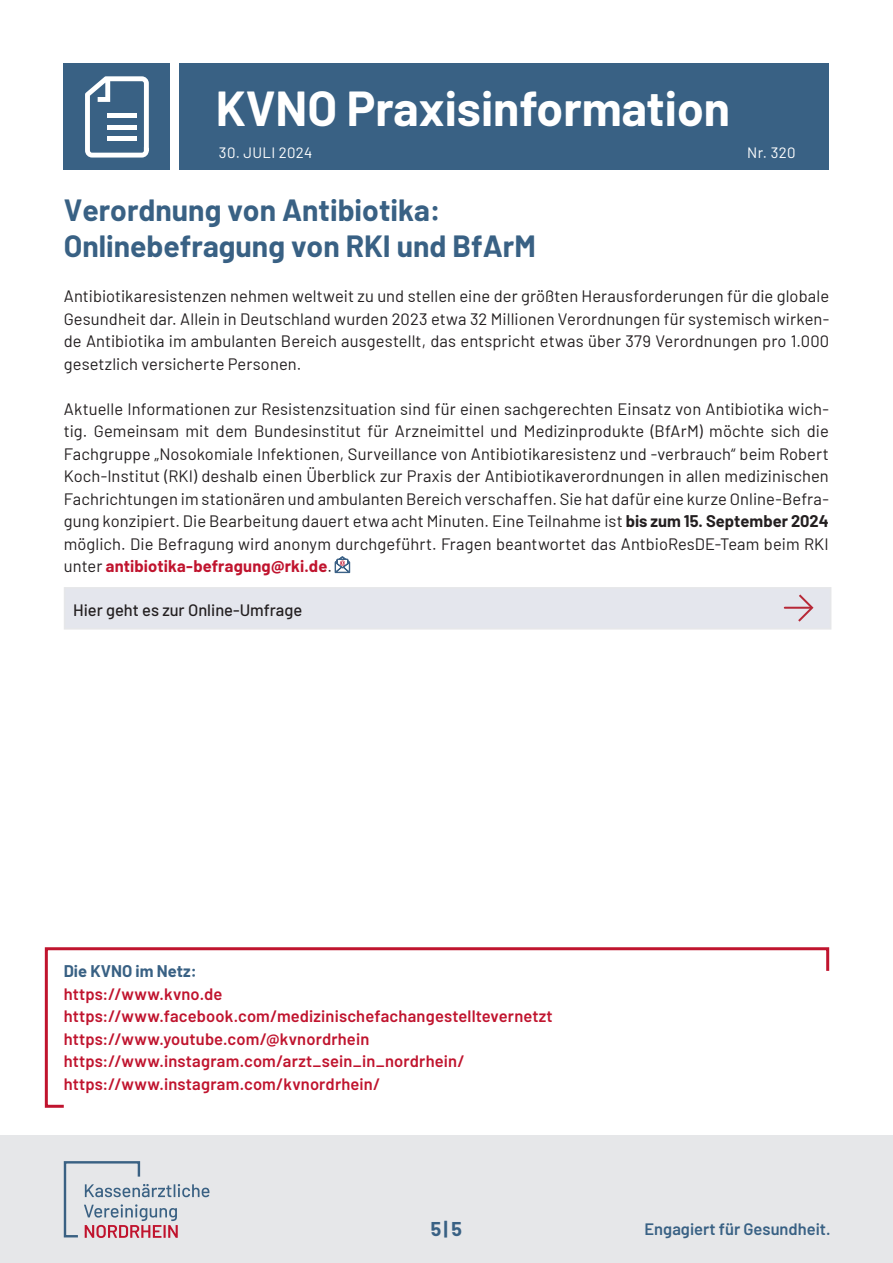
<style>
.page{position:relative;width:893px;height:1263px;background:#fff}
.page>*{position:absolute;margin:0;border:0;box-sizing:border-box;transform-origin:0 0}
.t1{font:700 48px "Barlow";color:#fff}
._3_0_-_Numerische_Aufzählung{font:700 30px "Barlow";color:#396184}
.t2{font:700 19.5px "Barlow";color:#396184}
._3_0_-_Numerische_Aufzählung-2{font:16.5px/22.5px "Barlow";letter-spacing:.005em;color:#231f20;text-align:justify}
._1_0_-_Fließtext___11_15{font:600 16.5px "Barlow";letter-spacing:.01em;color:#c0142e}
.t3{font:500 16.5px "Barlow";color:#231f20}
.t4{font:600 16.5px "Barlow";color:#396184}
._1_0_-_Fließtext___11_15-2{font:700 16.5px "Barlow";color:#396184}
.t5{font:15px "Barlow";letter-spacing:.02em;color:#fff}
.s1{font-weight:700}
.s2{font-weight:700;color:#c0142e}
</style>
<div class="page">
<div style="left:180px;top:64px;width:649px;height:106px;background:#396184"></div>
<div style="left:64px;top:64px;width:106px;height:106px;background:#396184"></div>
<svg style="left:85px;top:76px;width:64px;height:82px"></svg>
<div style="left:107px;top:113px;width:30px;height:5px;background:#fff"></div>
<div style="left:107px;top:125px;width:30px;height:5px;background:#fff"></div>
<div style="left:107px;top:136px;width:30px;height:5px;background:#fff"></div>
<div style="left:0;top:1135px;width:893px;height:128px;background:#e6e7e9"></div>
<svg style="left:64px;top:1161px;width:145px;height:77px"></svg>
<div style="left:64px;top:587px;width:767px;height:43px;background:#e4e6ed;border:2px solid #e6e7e9"></div>
<svg style="left:796px;top:594px;width:18px;height:28px"></svg>
<hr style="left:785px;top:607px;width:26px;height:2px;background:#b72837">
<svg style="left:44px;top:947px;width:786px;height:161px"></svg>
<svg style="left:335px;top:556px;width:15px;height:17px"></svg>
<h1 class="t1" style="left:216px;top:73px;width:516px">KVNO Praxisinformation</h1>
<p class="t5" style="left:219px;top:142px;width:95px">30. JULI 2024</p>
<p class="t5" style="left:747px;top:142px;width:50px">Nr. 320</p>
<p class="_3_0_-_Numerische_Aufzählung" style="left:64px;top:188px;width:379px">Verordnung von Antibiotika:</p>
<p class="_3_0_-_Numerische_Aufzählung" style="left:64px;top:224px;width:474px">Onlinebefragung von RKI und BfArM</p>
<p class="_3_0_-_Numerische_Aufzählung-2" style="left:64px;top:284px;width:767px">Antibiotikaresistenzen nehmen weltweit zu und stellen eine der größten Herausforderungen für die globale Gesundheit dar. Allein in Deutschland wurden 2023 etwa 32 Millionen Verordnungen für systemisch wirken&shy;de Antibiotika im ambulanten Bereich ausgestellt, das entspricht etwas über 379 Verordnungen pro 1.000 gesetzlich versicherte Personen.</p>
<p class="_3_0_-_Numerische_Aufzählung-2" style="left:64px;top:396px;width:767px">Aktuelle Informationen zur Resistenzsituation sind für einen sachgerechten Einsatz von Antibiotika wich&shy;tig. Gemeinsam mit dem Bundesinstitut für Arzneimittel und Medizinprodukte (BfArM) möchte sich die Fachgruppe „Nosokomiale Infektionen, Surveillance von Antibiotikaresistenz und -verbrauch“ beim Robert Koch-Institut (RKI) deshalb einen Überblick zur Praxis der Antibiotikaverordnungen in allen medizinischen Fachrichtungen im stationären und ambulanten Bereich verschaffen. Sie hat dafür eine kurze Online-Befra&shy;gung konzipiert. Die Bearbeitung dauert etwa acht Minuten. Eine Teilnahme ist <span class="s1">bis zum 15. September 2024 </span>möglich. Die Befragung wird anonym durchgeführt. Fragen beantwortet das AntbioResDE-Team beim RKI unter <span class="s2">antibiotika-befragung@rki.de</span>.</p>
<p class="t3" style="left:73px;top:598px;width:231px">Hier geht es zur Online-Umfrage</p>
<p class="_1_0_-_Fließtext___11_15-2" style="left:64px;top:959px;width:134px">Die KVNO im Netz:</p>
<p class="_1_0_-_Fließtext___11_15" style="left:64px;top:982px;width:160px">https://www.kvno.de</p>
<p class="_1_0_-_Fließtext___11_15" style="left:64px;top:1004px;width:490px">https://www.facebook.com/medizinischefachangestelltevernetzt</p>
<p class="_1_0_-_Fließtext___11_15" style="left:64px;top:1027px;width:307px">https://www.youtube.com/@kvnordrhein</p>
<p class="_1_0_-_Fließtext___11_15" style="left:64px;top:1049px;width:403px">https://www.instagram.com/arzt_sein_in_nordrhein/</p>
<p class="_1_0_-_Fließtext___11_15" style="left:64px;top:1072px;width:318px">https://www.instagram.com/kvnordrhein/</p>
<p class="t2" style="left:431px;top:1214px;width:33px">5| 5</p>
<p class="t4" style="left:645px;top:1217px;width:188px">Engagiert für Gesundheit.</p>
</div>
